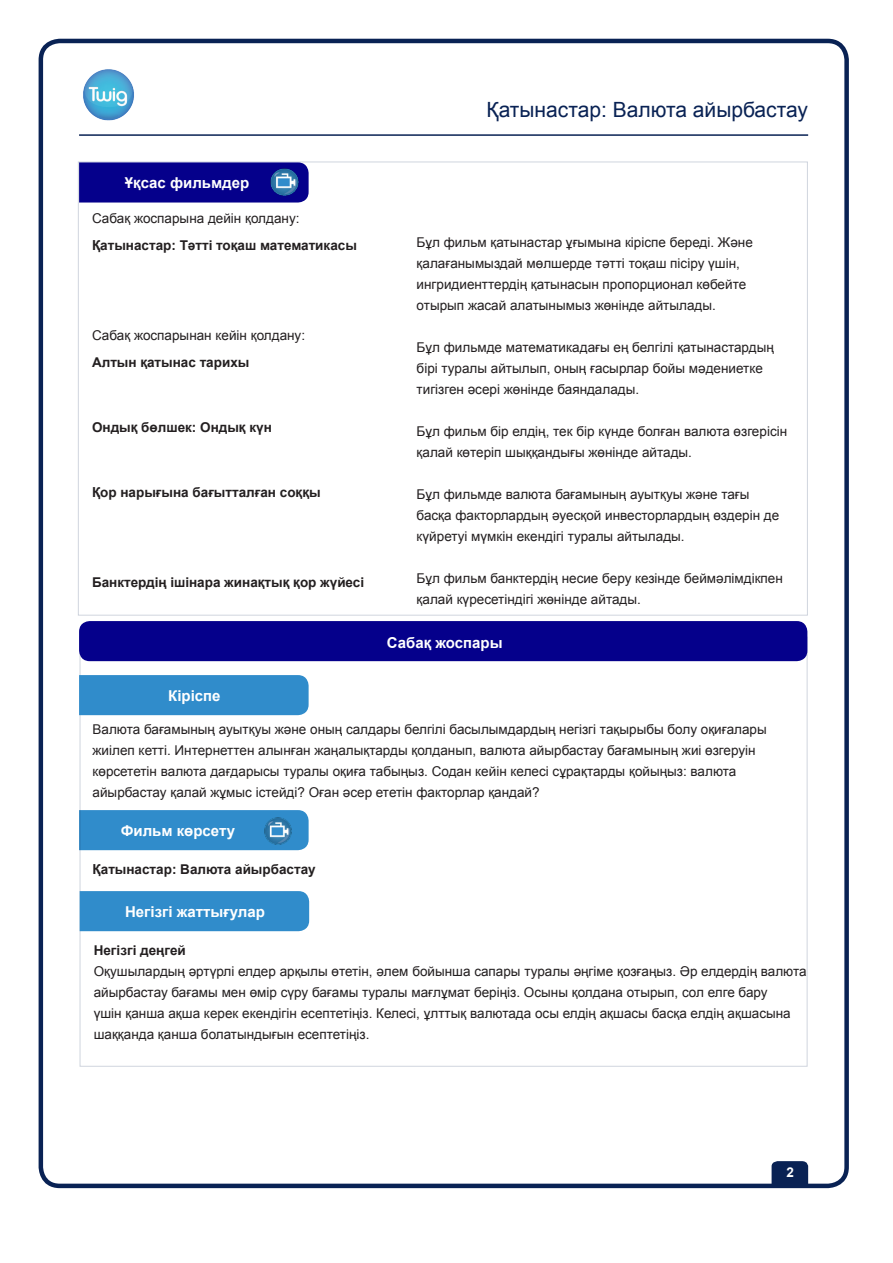
<style>
.page{position:relative;width:893px;height:1263px;background:#fff}
.page>*{position:absolute;margin:0;border:0;box-sizing:border-box;transform-origin:0 0}
.t1{font:21px "Arial";color:#092254}
.Subheads__in_blue_st{font:700 15px "Arial";color:#fff}
.Regular_paragraph{font:13.5px/21px "Arial";color:#231f20}
.Regular_paragraph-2{font:700 13.5px "Arial";color:#231f20}
.t2{font:700 13.5px "Arial";color:#fff}
</style>
<div class="page">
<div style="left:39px;top:39px;width:810px;height:1149px;border:4px solid #092254;border-radius:19px"></div>
<hr style="left:79px;top:134px;width:729px;height:2px;background:#092254">
<img style="left:83px;top:69px;width:51px;height:52px">
<svg style="left:772px;top:1161px;width:36px;height:25px"></svg>
<div style="left:79px;top:810px;width:230px;height:40px;background:#308ccb"></div>
<div style="left:79px;top:621px;width:728px;height:40px;background:#05008b;border-radius:11px"></div>
<div style="left:79px;top:675px;width:230px;height:40px;background:#308ccb"></div>
<div style="left:80px;top:891px;width:229px;height:40px;background:#308ccb"></div>
<div style="left:79px;top:162px;width:230px;height:41px;background:#05008b"></div>
<img style="left:264px;top:817px;width:28px;height:27px">
<img style="left:271px;top:168px;width:27px;height:28px">
<p class="Subheads__in_blue_st" style="left:125px;top:173px;width:126px">Ұқсас фильмдер</p>
<p class="Regular_paragraph" style="left:92px;top:208px;width:209px">Сабақ жоспарына дейін қолдану:</p>
<p class="Regular_paragraph-2" style="left:92px;top:236px;width:266px">Қатынастар: Тәтті тоқаш математикасы</p>
<p class="Regular_paragraph" style="left:92px;top:325px;width:215px">Сабақ жоспарынан кейін қолдану:</p>
<p class="Regular_paragraph-2" style="left:92px;top:353px;width:159px">Алтын қатынас тарихы</p>
<p class="Regular_paragraph-2" style="left:92px;top:418px;width:181px">Ондық бөлшек: Ондық күн</p>
<p class="Regular_paragraph-2" style="left:92px;top:483px;width:230px">Қор нарығына бағытталған соққы</p>
<p class="Regular_paragraph-2" style="left:92px;top:573px;width:274px">Банктердің ішінара жинақтық қор жүйесі</p>
<p class="Subheads__in_blue_st" style="left:168px;top:686px;width:54px">Кіріспе</p>
<h1 class="t1" style="left:486px;top:95px;width:323px">Қатынастар: Валюта айырбастау</h1>
<p class="Regular_paragraph" style="left:417px;top:232px;width:338px">Бұл фильм қатынастар ұғымына кіріспе береді. Және қалағанымыздай мөлшерде тәтті тоқаш пісіру үшін, ингридиенттердің қатынасын пропорционал көбейте отырып жасай алатынымыз жөнінде айтылады.</p>
<p class="Regular_paragraph" style="left:417px;top:337px;width:359px">Бұл фильмде математикадағы ең белгілі қатынастардың бірі туралы айтылып, оның ғасырлар бойы мәдениетке тигізген әсері жөнінде баяндалады.</p>
<p class="Regular_paragraph" style="left:417px;top:421px;width:372px">Бұл фильм бір елдің, тек бір күнде болған валюта өзгерісін қалай көтеріп шыққандығы жөнінде айтады.</p>
<p class="Regular_paragraph" style="left:417px;top:484px;width:364px">Бұл фильмде валюта бағамының ауытқуы және тағы басқа факторлардың әуесқой инвесторлардың өздерін де күйретуі мүмкін екендігі туралы айтылады.</p>
<p class="Regular_paragraph" style="left:417px;top:568px;width:368px">Бұл фильм банктердің несие беру кезінде беймәлімдікпен қалай күресетіндігі жөнінде айтады.</p>
<p class="Subheads__in_blue_st" style="left:387px;top:633px;width:117px">Сабақ жоспары</p>
<p class="Regular_paragraph" style="left:93px;top:718px;width:676px">Валюта бағамының ауытқуы және оның салдары белгілі басылымдардың негізгі тақырыбы болу оқиғалары жиілеп кетті. Интернеттен алынған жаңалықтарды қолданып, валюта айырбастау бағамының жиі өзгеруін көрсететін валюта дағдарысы туралы оқиға табыңыз. Содан кейін келесі сұрақтарды қойыңыз: валюта айырбастау қалай жұмыс істейді? Оған әсер ететін факторлар қандай?</p>
<p class="Subheads__in_blue_st" style="left:121px;top:821px;width:116px">Фильм көрсету</p>
<p class="Regular_paragraph-2" style="left:93px;top:860px;width:225px">Қатынастар: Валюта айырбастау</p>
<p class="Subheads__in_blue_st" style="left:125px;top:902px;width:141px">Негізгі жаттығулар</p>
<p class="Regular_paragraph-2" style="left:94px;top:941px;width:94px">Негізгі деңгей</p>
<p class="Regular_paragraph" style="left:94px;top:961px;width:714px">Оқушылардың әртүрлі елдер арқылы өтетін, әлем бойынша сапары туралы әңгіме қозғаңыз. Әр елдердің валюта айырбастау бағамы мен өмір сүру бағамы туралы мағлұмат беріңіз. Осыны қолдана отырып, сол елге бару<br>үшін қанша ақша керек екендігін есептетіңіз. Келесі, ұлттық валютада осы елдің ақшасы басқа елдің ақшасына шаққанда қанша болатындығын есептетіңіз.</p>
<p class="t2" style="left:786px;top:1163px;width:9px">2</p>
</div>
